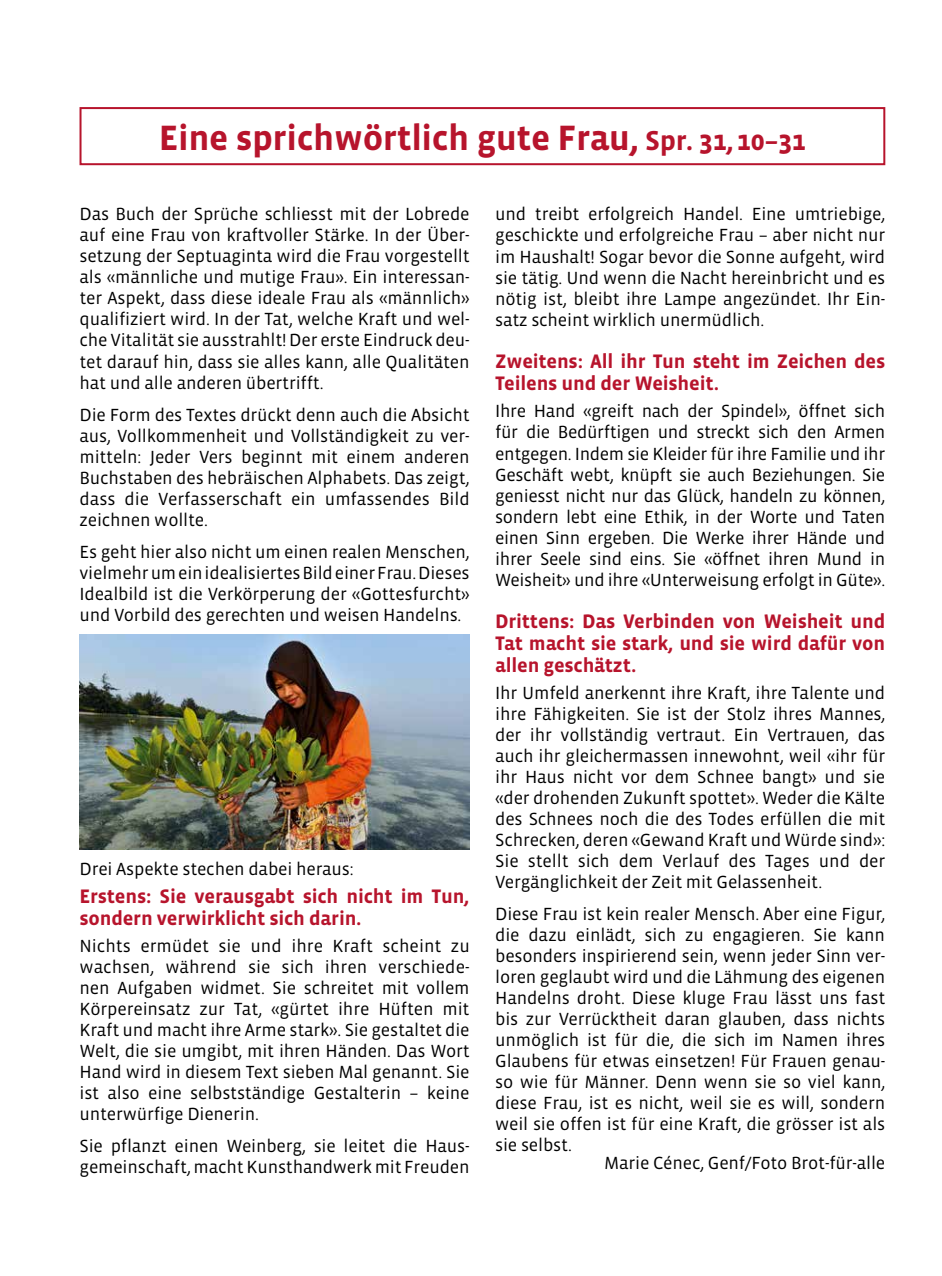
<style>
.page{position:relative;width:942px;height:1276px;background:#fff}
.page>*{position:absolute;margin:0;border:0;box-sizing:border-box;transform-origin:0 0}
.t1{font:700 36px "Vista Sans";letter-spacing:-.01em;color:#b7142c}
.t2{font:700 20px/22px "Vista Sans";letter-spacing:-.01em;color:#b7142c}
.t3{font:18px/21px "Vista Sans";letter-spacing:-.01em;color:#000;text-align:justify}
.s1{font-size:28px}
</style>
<div class="page">
<div style="left:79px;top:107px;width:805px;height:58px;border:2px solid #b7142c"></div>
<img style="left:79px;top:634px;width:390px;height:216px">
<h1 class="t1" style="left:159px;top:120px;width:648px">Eine sprichwörtlich gute Frau, <span class="s1">Spr. 31,10–31</span></h1>
<p class="t3" style="left:79px;top:204px;width:391px">Das Buch der Sprüche schliesst mit der Lobrede auf eine Frau von kraftvoller Stärke. In der Über&shy;setzung der Septuaginta wird die Frau vorgestellt als «männliche und mutige Frau». Ein interessan&shy;ter Aspekt, dass diese ideale Frau als «männlich» qualifiziert wird. In der Tat, welche Kraft und wel&shy;che Vitalität sie ausstrahlt! Der erste Eindruck deu&shy;tet darauf hin, dass sie alles kann, alle Qualitäten hat und alle anderen übertrifft.</p>
<p class="t3" style="left:79px;top:404px;width:392px">Die Form des Textes drückt denn auch die Absicht aus, Vollkommenheit und Vollständigkeit zu ver&shy;mitteln: Jeder Vers beginnt mit einem anderen Buchstaben des hebräischen Alphabets. Das zeigt, dass die Verfasserschaft ein umfassendes Bild zeichnen wollte.</p>
<p class="t3" style="left:79px;top:541px;width:391px">Es geht hier also nicht um einen realen Menschen, vielmehr um ein idealisiertes Bild einer Frau. Dieses Idealbild ist die Verkörperung der «Gottesfurcht» und Vorbild des gerechten und weisen Handelns.</p>
<p class="t3" style="left:79px;top:858px;width:275px">Drei Aspekte stechen dabei heraus:</p>
<p class="t2" style="left:79px;top:885px;width:391px">Erstens: Sie verausgabt sich nicht im Tun, sondern verwirklicht sich darin.</p>
<p class="t3" style="left:79px;top:935px;width:391px">Nichts ermüdet sie und ihre Kraft scheint zu wachsen, während sie sich ihren verschiede&shy;nen Aufgaben widmet. Sie schreitet mit vollem Körpereinsatz zur Tat, «gürtet ihre Hüften mit Kraft und macht ihre Arme stark». Sie gestaltet die Welt, die sie umgibt, mit ihren Händen. Das Wort Hand wird in diesem Text sieben Mal genannt. Sie ist also eine selbstständige Gestalterin – keine unterwürfige Dienerin.</p>
<p class="t3" style="left:79px;top:1135px;width:391px">Sie pflanzt einen Weinberg, sie leitet die Haus&shy;gemeinschaft, macht Kunsthandwerk mit Freuden</p>
<p class="t3" style="left:495px;top:204px;width:391px">und treibt erfolgreich Handel. Eine umtriebige, geschickte und erfolgreiche Frau – aber nicht nur im Haushalt! Sogar bevor die Sonne aufgeht, wird sie tätig. Und wenn die Nacht hereinbricht und es nötig ist, bleibt ihre Lampe angezündet. Ihr Ein&shy;satz scheint wirklich unermüdlich.</p>
<p class="t2" style="left:495px;top:351px;width:391px">Zweitens: All ihr Tun steht im Zeichen des<br>Teilens und der Weisheit.</p>
<p class="t3" style="left:495px;top:401px;width:391px">Ihre Hand «greift nach der Spindel», öffnet sich für die Bedürftigen und streckt sich den Armen entgegen. Indem sie Kleider für ihre Familie und ihr Geschäft webt, knüpft sie auch Beziehungen. Sie geniesst nicht nur das Glück, handeln zu können, sondern lebt eine Ethik, in der Worte und Taten einen Sinn ergeben. Die Werke ihrer Hände und ihrer Seele sind eins. Sie «öffnet ihren Mund in Weisheit» und ihre «Unterweisung erfolgt in Güte».</p>
<p class="t2" style="left:495px;top:610px;width:391px;text-align:justify">Drittens: Das Verbinden von Weisheit und Tat macht sie stark, und sie wird dafür von allen geschätzt.</p>
<p class="t3" style="left:495px;top:682px;width:391px">Ihr Umfeld anerkennt ihre Kraft, ihre Talente und ihre Fähigkeiten. Sie ist der Stolz ihres Mannes, der ihr vollständig vertraut. Ein Vertrauen, das auch ihr gleichermassen innewohnt, weil «ihr für ihr Haus nicht vor dem Schnee bangt» und sie «der drohenden Zukunft spottet». Weder die Kälte des Schnees noch die des Todes erfüllen die mit Schrecken, deren «Gewand Kraft und Würde sind»:<br>Sie stellt sich dem Verlauf des Tages und der Vergänglichkeit der Zeit mit Gelassenheit.</p>
<p class="t3" style="left:495px;top:903px;width:391px">Diese Frau ist kein realer Mensch. Aber eine Figur, die dazu einlädt, sich zu engagieren. Sie kann besonders inspirierend sein, wenn jeder Sinn ver&shy;loren geglaubt wird und die Lähmung des eigenen Handelns droht. Diese kluge Frau lässt uns fast bis zur Verrücktheit daran glauben, dass nichts unmöglich ist für die, die sich im Namen ihres Glaubens für etwas einsetzen! Für Frauen genau&shy;so wie für Männer. Denn wenn sie so viel kann, diese Frau, ist es nicht, weil sie es will, sondern weil sie offen ist für eine Kraft, die grösser ist als sie selbst.</p>
<p class="t3" style="left:604px;top:1152px;width:282px">Marie Cénec, Genf/Foto Brot-für-alle</p>
</div>
